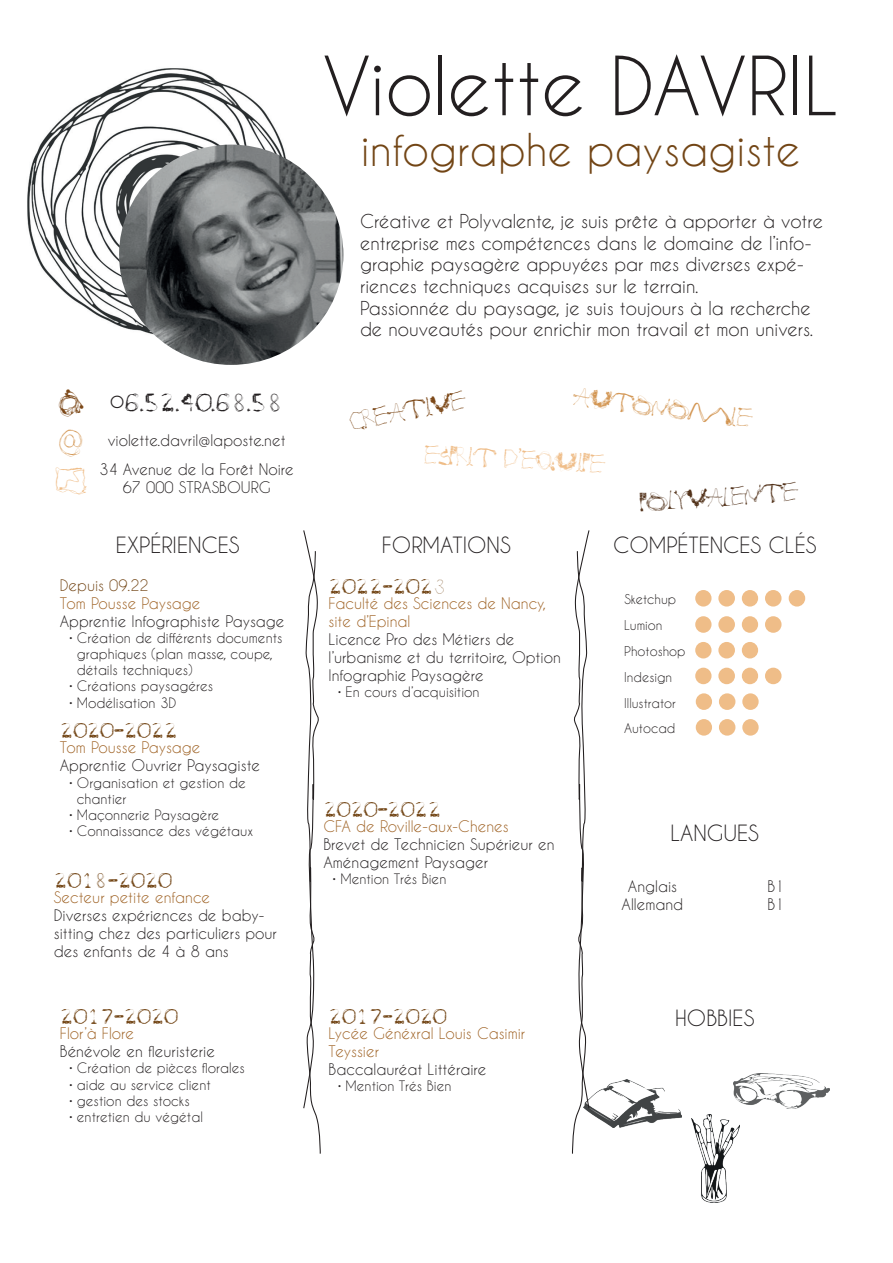
<style>
.page{position:relative;width:893px;height:1263px;background:#fff}
.page>*{position:absolute;margin:0;border:0;box-sizing:border-box;transform-origin:0 0}
.t1{font:76.35px "Caviar Dreams";color:#231f20}
.t2{font:42.45px "Caviar Dreams";color:#724515}
.t3{font:27px "Disconnected";color:#efbd88}
.t4{font:21px "Caviar Dreams";color:#231f20}
.t5{font:19.05px "Disconnected";color:#efbd88}
.t6{font:19.05px "Disconnected";color:#52321a}
.t7{font:19.05px "Disconnected";color:#d39653}
.t8{font:19.05px "Disconnected";color:#7c4818}
.t9{font:18px/21.6px "Caviar Dreams";color:#231f20}
.t10{font:18px "Disconnected";color:#231f20}
.t11{font:15px/18px "Caviar Dreams";color:#231f20}
.t12{font:15px/18px "Caviar Dreams";color:#9e6123}
.t13{font:15px "Disconnected";color:#724515}
.t14{font:15px "Caviar Dreams";color:#724515}
.t15{font:13.5px/16.2px "Caviar Dreams";color:#231f20}
.t16{font:12.75px/26.2px "Caviar Dreams";color:#231f20}
.s1{font-size:27px;color:#7c4818}
.s2{font-family:"Barcelona"}
.s3{font-family:"Disconnected";font-size:27px;color:#d39653}
</style>
<div class="page">
<img style="left:733px;top:1074px;width:96px;height:35px">
<img style="left:590px;top:1080px;width:91px;height:47px">
<img style="left:692px;top:1114px;width:48px;height:88px">
<img style="left:27px;top:68px;width:256px;height:258px">
<img style="left:119px;top:145px;width:224px;height:220px">
<svg style="left:303px;top:530px;width:18px;height:624px"></svg>
<svg style="left:572px;top:530px;width:18px;height:624px"></svg>
<div style="left:742px;top:590px;width:16px;height:16px;background:#efbd88;border-radius:50%"></div>
<div style="left:765px;top:590px;width:16px;height:16px;background:#efbd88;border-radius:50%"></div>
<div style="left:789px;top:590px;width:16px;height:16px;background:#efbd88;border-radius:50%"></div>
<div style="left:695px;top:590px;width:16px;height:16px;background:#efbd88;border-radius:50%"></div>
<div style="left:718px;top:590px;width:17px;height:16px;background:#efbd88;border-radius:50%"></div>
<div style="left:742px;top:616px;width:16px;height:17px;background:#efbd88;border-radius:50%"></div>
<div style="left:765px;top:616px;width:16px;height:17px;background:#efbd88;border-radius:50%"></div>
<div style="left:695px;top:616px;width:16px;height:17px;background:#efbd88;border-radius:50%"></div>
<div style="left:718px;top:616px;width:17px;height:17px;background:#efbd88;border-radius:50%"></div>
<div style="left:742px;top:642px;width:16px;height:16px;background:#efbd88;border-radius:50%"></div>
<div style="left:695px;top:642px;width:16px;height:16px;background:#efbd88;border-radius:50%"></div>
<div style="left:718px;top:642px;width:17px;height:16px;background:#efbd88;border-radius:50%"></div>
<div style="left:742px;top:668px;width:16px;height:16px;background:#efbd88;border-radius:50%"></div>
<div style="left:765px;top:668px;width:16px;height:16px;background:#efbd88;border-radius:50%"></div>
<div style="left:695px;top:668px;width:16px;height:16px;background:#efbd88;border-radius:50%"></div>
<div style="left:718px;top:668px;width:17px;height:16px;background:#efbd88;border-radius:50%"></div>
<div style="left:742px;top:693px;width:17px;height:17px;background:#efbd88;border-radius:50%"></div>
<div style="left:696px;top:693px;width:16px;height:17px;background:#efbd88;border-radius:50%"></div>
<div style="left:719px;top:693px;width:16px;height:17px;background:#efbd88;border-radius:50%"></div>
<div style="left:742px;top:719px;width:17px;height:17px;background:#efbd88;border-radius:50%"></div>
<div style="left:696px;top:719px;width:16px;height:17px;background:#efbd88;border-radius:50%"></div>
<div style="left:719px;top:719px;width:16px;height:17px;background:#efbd88;border-radius:50%"></div>
<h1 class="t1" style="left:323px;top:40px;width:518px">Violette DAVRIL</h1>
<h2 class="t2" style="left:361px;top:125px;width:441px">infographe paysagiste</h2>
<p class="t9" style="left:360px;top:210px;width:464px">Créative et Polyvalente, je suis prête à apporter à votre entreprise mes compétences dans le domaine de l’info&shy;graphie paysagère appuyées par mes diverses expé&shy;riences techniques acquises sur le terrain.<br>Passionnée du paysage, je suis toujours à la recherche de nouveautés pour enrichir mon travail et mon univers.</p>
<p class="t7" style="left:575px;top:386px;width:181px;rotate:7deg">autonomie</p>
<p class="t10" style="left:59px;top:392px;width:225px"><span class="s1">•</span> <span class="s2">O</span>6.52.40.68.58</p>
<p class="t11" style="left:60px;top:431px;width:228px"><span class="s3">@</span> violette.davril@laposte.net</p>
<h3 class="t3" style="left:56px;top:465px;width:31px">'</h3>
<p class="t11" style="left:100px;top:460px;width:196px;text-align:center">34 Avenue de la Forêt Noire<br>67 000 STRASBOURG</p>
<h3 class="t4" style="left:116px;top:532px;width:125px">EXPÉRIENCES</h3>
<h3 class="t4" style="left:382px;top:532px;width:130px">FORMATIONS</h3>
<h3 class="t4" style="left:613px;top:532px;width:205px">COMPÉTENCES CLÉS</h3>
<p class="t14" style="left:60px;top:576px;width:90px">Depuis 09.22</p>
<p class="t12" style="left:60px;top:593px;width:142px">Tom Pousse Paysage</p>
<p class="t11" style="left:60px;top:611px;width:226px">Apprentie Infographiste Paysage</p>
<p class="t15" style="left:77px;top:629px;width:207px;text-indent:-9px">• Création de différents documents graphiques (plan masse, coupe, détails techniques)</p>
<p class="t15" style="left:68px;top:678px;width:146px">• Créations paysagéres</p>
<p class="t15" style="left:68px;top:694px;width:110px">• Modélisation 3D</p>
<p class="t8" style="left:348px;top:411px;width:118px;rotate:-11deg">creative</p>
<p class="t5" style="left:424px;top:443px;width:182px;rotate:3deg">esprit d’equipe</p>
<p class="t6" style="left:639px;top:491px;width:159px;rotate:-4deg">polyvalente</p>
<p class="t13" style="left:329px;top:577px;width:119px">2022-2023</p>
<p class="t12" style="left:329px;top:594px;width:219px">Faculté des Sciences de Nancy, site d’Epinal</p>
<p class="t11" style="left:329px;top:630px;width:234px">Licence Pro des Métiers de l’urbanisme et du territoire, Option<br>Infographie Paysagère</p>
<p class="t15" style="left:337px;top:683px;width:144px">• En cours d’acquisition</p>
<p class="t16" style="left:624px;top:586px;width:53px">Sketchup<br>Lumion</p>
<p class="t16" style="left:624px;top:638px;width:63px">Photoshop</p>
<p class="t16" style="left:624px;top:689px;width:53px">Illustrator</p>
<p class="t16" style="left:624px;top:664px;width:49px">Indesign</p>
<p class="t13" style="left:60px;top:722px;width:119px">2020-2022</p>
<p class="t16" style="left:624px;top:715px;width:53px">Autocad</p>
<p class="t12" style="left:60px;top:738px;width:142px">Tom Pousse Paysage</p>
<p class="t11" style="left:60px;top:756px;width:202px">Apprentie Ouvrier Paysagiste</p>
<p class="t15" style="left:77px;top:774px;width:170px;text-indent:-9px">• Organisation et gestion de chantier</p>
<p class="t15" style="left:68px;top:806px;width:152px">• Maçonnerie Paysagère</p>
<p class="t15" style="left:68px;top:823px;width:186px">• Connaissance des végétaux</p>
<h3 class="t4" style="left:670px;top:820px;width:90px">LANGUES</h3>
<p class="t11" style="left:622px;top:877px;width:63px;text-align:center">Anglais<br>Allemand</p>
<p class="t11" style="left:767px;top:877px;width:18px">B1<br>B1</p>
<p class="t13" style="left:323px;top:800px;width:119px">2020-2022</p>
<p class="t12" style="left:323px;top:817px;width:187px">CFA de Roville-aux-Chenes</p>
<p class="t11" style="left:323px;top:835px;width:233px">Brevet de Technicien Supérieur en<br>Aménagement Paysager</p>
<p class="t13" style="left:54px;top:872px;width:119px">2018-2020</p>
<p class="t15" style="left:332px;top:871px;width:116px">• Mention Trés Bien</p>
<p class="t12" style="left:54px;top:888px;width:158px">Secteur petite enfance</p>
<p class="t11" style="left:54px;top:906px;width:225px">Diverses expériences de baby&shy;sitting chez des particuliers pour des enfants de 4 à 8 ans</p>
<p class="t13" style="left:60px;top:1008px;width:119px">2017-2020</p>
<p class="t12" style="left:60px;top:1024px;width:76px">Flor’à Flore</p>
<p class="t11" style="left:60px;top:1042px;width:157px">Bénévole en fleuristerie</p>
<p class="t15" style="left:68px;top:1060px;width:178px">• Création de pièces florales</p>
<p class="t15" style="left:68px;top:1076px;width:144px">• aide au service client</p>
<p class="t15" style="left:68px;top:1092px;width:123px">• gestion des stocks</p>
<p class="t15" style="left:68px;top:1108px;width:136px">• entretien du végétal</p>
<p class="t13" style="left:329px;top:1008px;width:119px">2017-2020</p>
<p class="t12" style="left:329px;top:1024px;width:198px">Lycée Généxral Louis Casimir<br>Teyssier</p>
<p class="t11" style="left:329px;top:1060px;width:159px">Baccalauréat Littéraire</p>
<p class="t15" style="left:337px;top:1078px;width:116px">• Mention Trés Bien</p>
<h3 class="t4" style="left:675px;top:1005px;width:81px">HOBBIES</h3>
</div>
